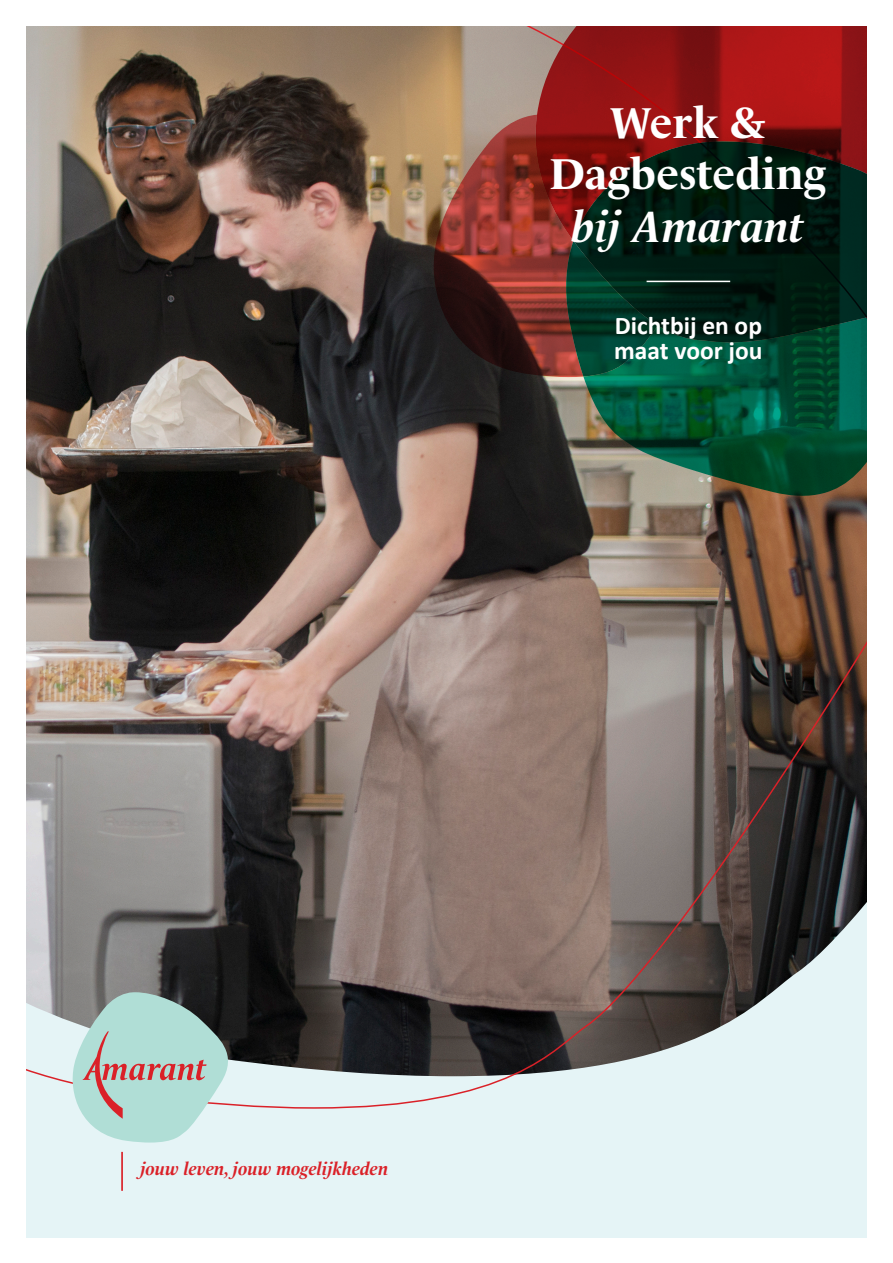
<style>
.page{position:relative;width:893px;height:1263px;background:#fff}
.page>*{position:absolute;margin:0;border:0;box-sizing:border-box;transform-origin:0 0}
.t1{font:700 44.1px/51.9px "Le Monde Livre Std";color:#fff;text-align:center}
.t2{font:700 25.5px/25.5px "Calibri";color:#fff}
.t3{font:italic 700 18.15px "Le Monde Livre Std";color:#da2128}
.s1{font-style:italic}
</style>
<div class="page">
<div style="left:26px;top:0;width:841px;height:1237px;background:#e5f4f6"></div>
<img style="left:26px;top:26px;width:841px;height:1083px">
<svg style="left:532px;top:26px;width:335px;height:110px;background:#9b1a1b"></svg>
<svg style="left:583px;top:346px;width:284px;height:151px;background:#1e5d43"></svg>
<svg style="left:432px;top:115px;width:226px;height:262px;background:#75382f"></svg>
<svg style="left:573px;top:136px;width:294px;height:210px;background:#0d1f15"></svg>
<svg style="left:68px;top:992px;width:171px;height:150px"></svg>
<hr style="left:121px;top:1152px;width:2px;height:39px;background:#da2128">
<hr style="left:647px;top:281px;width:83px;height:1px;background:#fff">
<div style="left:0;top:0;width:893px;height:26px;background:#fff"></div>
<p class="t1" style="left:549px;top:97px;width:278px">Werk &amp;<br>Dagbesteding <span class="s1">bij Amarant</span></p>
<p class="t2" style="left:614px;top:312px;width:150px">Dichtbij en op maat voor jou</p>
<p class="t3" style="left:140px;top:1158px;width:249px">jouw leven, jouw mogelijkheden</p>
</div>
